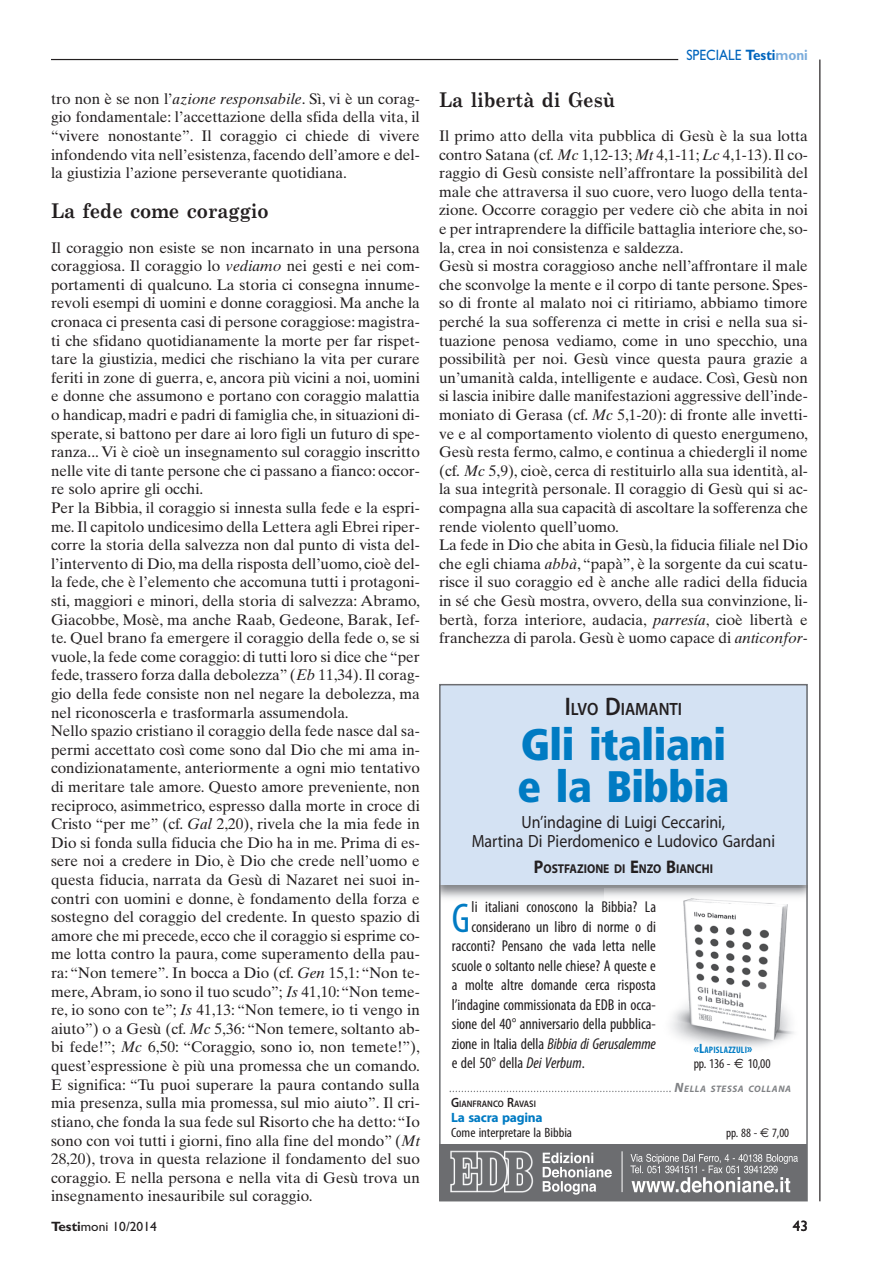
<style>
.page{position:relative;width:893px;height:1263px;background:#fff}
.page>*{position:absolute;margin:0;border:0;box-sizing:border-box;transform-origin:0 0}
.t1{font:900 condensed 44.1px/42px "Frutiger";letter-spacing:-.01em;color:#007bc3}
.t2{font:condensed 41.7px "Myriad Pro";color:#007bc3}
.t3{font:700 20.25px "Century Schoolbook";color:#231f20;scale:.9 1}
.t4{font:600 17.85px "Myriad Pro";color:#231f20;scale:.9 1}
.t5{font:17.7px/19.2px "Myriad";color:#231f20;text-align:center;scale:.9 1}
.t6{font:condensed 15.75px "Myriad Pro";color:#231f20}
.t7{font:italic condensed 15.75px "Myriad Pro";letter-spacing:-.01em;color:#231f20}
.t8{font:15.3px/18.6px "Times Ten";color:#231f20}
.t9{font:15px "Gill Sans";color:#0065bd;scale:.9 1}
.t10{font:15px "Gill Sans";color:#231f20}
.t11{font:condensed 13.5px "Myriad Pro";color:#231f20;scale:1.05 1}
.t12{font:13.5px "Gill Sans";color:#231f20}
.t13{font:700 13.5px "Myriad Pro";letter-spacing:-.015em;color:#007bc3}
.t14{font:condensed 13.5px "Myriad Pro";color:#231f20}
.t15{font:700 12.75px "Myriad";color:#231f20;scale:.9 1}
.t16{font:condensed 12.75px "Myriad Pro";color:#231f20}
.t17{font:italic 700 9.45px "Myriad Pro";letter-spacing:.06em;color:#808285}
.t18{font:600 9.45px "Myriad Pro";color:#231f20;scale:.9 1}
.t19{font:700 condensed 9.45px "Myriad Pro";letter-spacing:.02em;color:#007bc3}
.s1{font-weight:700}
.s2{font-weight:700;color:#7aacdc}
.s3{font-style:italic}
.s4{font-size:25.5px}
.s5{font-size:18.3px}
.s6{font-style:normal}
.s7{font-size:13.5px}
.s8{font-family:"Euro Sans";font-stretch:normal}
</style>
<div class="page">
<hr style="left:819px;top:60px;width:1px;height:1141px;background:#231f20">
<hr style="left:51px;top:59px;width:627px;height:1px;background:#231f20">
<img style="left:671px;top:904px;width:123px;height:143px">
<div style="left:439px;top:684px;width:369px;height:200px;background:#d4e2f3"></div>
<div style="left:439px;top:684px;width:369px;height:517px;border:2px solid #6c6d70"></div>
<div style="left:439px;top:1144px;width:367px;height:57px;background:#6c6d70"></div>
<svg style="left:543px;top:1152px;width:69px;height:42px"></svg>
<hr style="left:622px;top:1151px;width:1px;height:41px;background:#fff">
<img style="left:450px;top:1150px;width:84px;height:43px">
<svg style="left:450px;top:1091px;width:221px;height:1px"></svg>
<svg style="left:630px;top:1154px;width:168px;height:38px"></svg>
<p class="t9" style="left:686px;top:50px;width:137px">SPECIALE <span class="s1">Testi</span><span class="s2">moni</span></p>
<h3 class="t3" style="left:439px;top:93px;width:197px">La libertà di Gesù</h3>
<p class="t8" style="left:439px;top:128px;width:370px">Il primo atto della vita pubblica di Gesù è la sua lotta contro Satana (cf. <span class="s3">Mc</span> 1,12-13; <span class="s3">Mt</span> 4,1-11; <span class="s3">Lc</span> 4,1-13). Il co&shy;raggio di Gesù consiste nell’affrontare la possibilità del male che attraversa il suo cuore, vero luogo della tenta&shy;zione. Occorre coraggio per vedere ciò che abita in noi e per intraprendere la difficile battaglia interiore che, so&shy;la, crea in noi consistenza e saldezza.<br>Gesù si mostra coraggioso anche nell’affrontare il male che sconvolge la mente e il corpo di tante persone. Spes&shy;so di fronte al malato noi ci ritiriamo, abbiamo timore perché la sua sofferenza ci mette in crisi e nella sua si&shy;tuazione penosa vediamo, come in uno specchio, una possibilità per noi. Gesù vince questa paura grazie a un’umanità calda, intelligente e audace. Così, Gesù non si lascia inibire dalle manifestazioni aggressive dell’inde&shy;moniato di Gerasa (cf. <span class="s3">Mc</span> 5,1-20): di fronte alle invetti&shy;ve e al comportamento violento di questo energumeno, Gesù resta fermo, calmo, e continua a chiedergli il nome (cf. <span class="s3">Mc</span> 5,9), cioè, cerca di restituirlo alla sua identità, al&shy;la sua integrità personale. Il coraggio di Gesù qui si ac&shy;compagna alla sua capacità di ascoltare la sofferenza che rende violento quell’uomo.<br>La fede in Dio che abita in Gesù, la fiducia filiale nel Dio che egli chiama <span class="s3">abbà</span>, “papà”, è la sorgente da cui scatu&shy;risce il suo coraggio ed è anche alle radici della fiducia in sé che Gesù mostra, ovvero, della sua convinzione, li&shy;bertà, forza interiore, audacia, <span class="s3">parresía</span>, cioè libertà e franchezza di parola. Gesù è uomo capace di <span class="s3">anticonfor-</span></p>
<p class="t8" style="left:51px;top:91px;width:370px;text-align:justify">tro non è se non l’<span class="s3">azione responsabile</span>. Sì, vi è un corag&shy;gio fondamentale: l’accettazione della sfida della vita, il “vivere nonostante”. Il coraggio ci chiede di vivere infondendo vita nell’esistenza, facendo dell’amore e del&shy;la giustizia l’azione perseverante quotidiana.</p>
<h3 class="t3" style="left:51px;top:203px;width:243px">La fede come coraggio</h3>
<p class="t8" style="left:51px;top:240px;width:371px">Il coraggio non esiste se non incarnato in una persona coraggiosa. Il coraggio lo <span class="s3">vediamo</span> nei gesti e nei com&shy;portamenti di qualcuno. La storia ci consegna innume&shy;revoli esempi di uomini e donne coraggiosi. Ma anche la cronaca ci presenta casi di persone coraggiose: magistra&shy;ti che sfidano quotidianamente la morte per far rispet&shy;tare la giustizia, medici che rischiano la vita per curare feriti in zone di guerra, e, ancora più vicini a noi, uomini e donne che assumono e portano con coraggio malattia o handicap, madri e padri di famiglia che, in situazioni di&shy;sperate, si battono per dare ai loro figli un futuro di spe&shy;ranza... Vi è cioè un insegnamento sul coraggio inscritto nelle vite di tante persone che ci passano a fianco: occor&shy;re solo aprire gli occhi.<br>Per la Bibbia, il coraggio si innesta sulla fede e la espri&shy;me. Il capitolo undicesimo della Lettera agli Ebrei riper&shy;corre la storia della salvezza non dal punto di vista del&shy;l’intervento di Dio, ma della risposta dell’uomo, cioè del&shy;la fede, che è l’elemento che accomuna tutti i protagoni&shy;sti, maggiori e minori, della storia di salvezza: Abramo, Giacobbe, Mosè, ma anche Raab, Gedeone, Barak, Ief&shy;te. Quel brano fa emergere il coraggio della fede o, se si vuole, la fede come coraggio: di tutti loro si dice che “per fede, trassero forza dalla debolezza” (<span class="s3">Eb</span> 11,34). Il corag&shy;gio della fede consiste non nel negare la debolezza, ma nel riconoscerla e trasformarla assumendola.<br>Nello spazio cristiano il coraggio della fede nasce dal sa&shy;permi accettato così come sono dal Dio che mi ama in&shy;condizionatamente, anteriormente a ogni mio tentativo di meritare tale amore. Questo amore preveniente, non reciproco, asimmetrico, espresso dalla morte in croce di Cristo “per me” (cf. <span class="s3">Gal</span> 2,20), rivela che la mia fede in Dio si fonda sulla fiducia che Dio ha in me. Prima di es&shy;sere noi a credere in Dio, è Dio che crede nell’uomo e questa fiducia, narrata da Gesù di Nazaret nei suoi in&shy;contri con uomini e donne, è fondamento della forza e sostegno del coraggio del credente. In questo spazio di amore che mi precede, ecco che il coraggio si esprime co&shy;me lotta contro la paura, come superamento della pau&shy;ra: “Non temere”. In bocca a Dio (cf. <span class="s3">Gen</span> 15,1: “Non te&shy;mere, Abram, io sono il tuo scudo”; <span class="s3">Is</span> 41,10: “Non teme&shy;re, io sono con te”; <span class="s3">Is</span> 41,13: “Non temere, io ti vengo in aiuto”) o a Gesù (cf. <span class="s3">Mc</span> 5,36: “Non temere, soltanto ab&shy;bi fede!”; <span class="s3">Mc</span> 6,50: “Coraggio, sono io, non temete!”), quest’espressione è più una promessa che un comando.<br>E significa: “Tu puoi superare la paura contando sulla mia presenza, sulla mia promessa, sul mio aiuto”. Il cri&shy;stiano, che fonda la sua fede sul Risorto che ha detto: “Io sono con voi tutti i giorni, fino alla fine del mondo” (<span class="s3">Mt </span>28,20), trova in questa relazione il fondamento del suo coraggio. E nella persona e nella vita di Gesù trova un insegnamento inesauribile sul coraggio.</p>
<p class="t12" style="left:51px;top:1222px;width:107px"><span class="s1">Testi</span>moni 10/2014</p>
<p class="t10" style="left:793px;top:1221px;width:16px">43</p>
<p class="t4" style="left:565px;top:698px;width:132px"><span class="s4">I</span>LVO <span class="s4">D</span>IAMANTI</p>
<h1 class="t1" style="left:517px;top:727px;width:213px">Gli italiani e la Bibbia</h1>
<p class="t5" style="left:472px;top:814px;width:339px">Un’indagine di Luigi Ceccarini,<br>Martina Di Pierdomenico e Ludovico Gardani</p>
<p class="t15" style="left:534px;top:864px;width:200px"><span class="s5">P</span>OSTFAZIONE DI <span class="s5">E</span>NZO <span class="s5">B</span>IANCHI</p>
<h2 class="t2" style="left:452px;top:903px;width:20px">G</h2>
<p class="t6" style="left:472px;top:901px;width:186px">li italiani conoscono la Bibbia? La</p>
<p class="t6" style="left:471px;top:921px;width:186px">considerano un libro di norme o di</p>
<p class="t6" style="left:452px;top:940px;width:206px">racconti? Pensano che vada letta nelle</p>
<p class="t6" style="left:452px;top:960px;width:206px">scuole o soltanto nelle chiese? A queste e</p>
<p class="t6" style="left:452px;top:979px;width:206px">a molte altre domande cerca risposta</p>
<p class="t6" style="left:452px;top:999px;width:206px">l’indagine commissionata da EDB in occa-</p>
<p class="t6" style="left:452px;top:1018px;width:206px">sione del 40° anniversario della pubblica-</p>
<p class="t7" style="left:452px;top:1038px;width:206px"><span class="s6">zione in Italia della</span> Bibbia di Gerusalemme</p>
<p class="t6" style="left:452px;top:1057px;width:135px">e del 50° della <span class="s3">Dei Verbum</span>.</p>
<p class="t19" style="left:694px;top:1044px;width:60px"><span class="s7">«L</span>APISLAZZULI<span class="s7">»</span></p>
<p class="t14" style="left:694px;top:1058px;width:78px">pp. 136 - <span class="s8">€</span> 10,00</p>
<p class="t17" style="left:675px;top:1083px;width:118px"><span class="s7">N</span>ELLA STESSA COLLANA</p>
<p class="t18" style="left:451px;top:1098px;width:96px"><span class="s7">G</span>IANFRANCO <span class="s7">R</span>AVASI</p>
<p class="t13" style="left:451px;top:1112px;width:93px">La sacra pagina</p>
<p class="t11" style="left:451px;top:1127px;width:117px">Come interpretare la Bibbia</p>
<p class="t16" style="left:726px;top:1128px;width:65px">pp. 88 - <span class="s8">€</span> 7,00</p>
</div>
